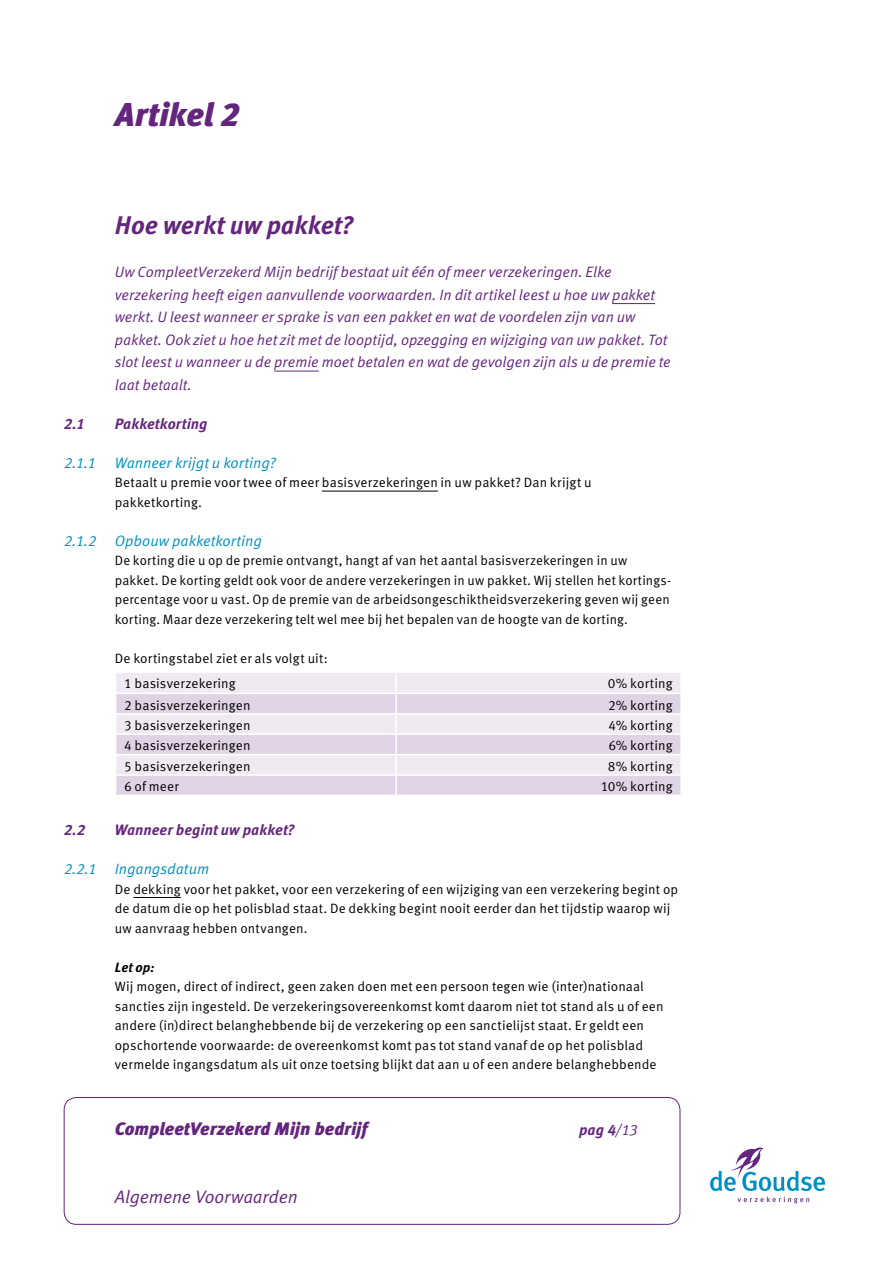
<style>
.page{position:relative;width:893px;height:1263px;background:#fff}
.page>*{position:absolute;margin:0;border:0;box-sizing:border-box;transform-origin:0 0}
.t1{font:italic 900 33px "Meta OT";color:#64257e}
.t2{font:italic 700 25.5px "Meta OT";letter-spacing:-.005em;color:#64257e}
.t3{font:italic 900 18px "Meta OT";color:#64257e}
.t4{font:18px "Meta OT Norm Ita";letter-spacing:-.01em;color:#64257e}
.t5{font:15px/22.5px "Meta OT Norm Ita";color:#64257e}
.t6{font:15px "Meta OT Norm Ita";color:#008fc3}
.t7{font:italic 700 15px "Meta OT";letter-spacing:.005em;color:#64257e}
.t8{font:13.5px/19.5px "Meta OT Norm";letter-spacing:.005em;color:#000}
.t9{font:italic 700 13.5px "Meta OT";color:#000}
.s1{font-family:"Meta OT Norm Ita";font-weight:400;font-style:normal}
</style>
<div class="page">
<svg style="left:710px;top:1147px;width:115px;height:56px"></svg>
<div style="left:64px;top:1097px;width:616px;height:128px;border:1px solid #64257e;border-radius:12px"></div>
<hr style="left:612px;top:303px;width:43px;height:1px;background:#64257e">
<hr style="left:274px;top:371px;width:45px;height:1px;background:#64257e">
<hr style="left:322px;top:491px;width:116px;height:1px;background:#000">
<hr style="left:133px;top:897px;width:48px;height:1px;background:#000">
<div style="left:116px;top:673px;width:564px;height:20px;background:#f0e9f2"></div>
<svg style="left:116px;top:694px;width:564px;height:101px;background:#e6dcea"></svg>
<hr style="left:395px;top:673px;width:2px;height:20px;background:#fff">
<hr style="left:115px;top:713px;width:281px;height:1px;background:#fff">
<hr style="left:396px;top:713px;width:286px;height:1px;background:#fff">
<hr style="left:115px;top:733px;width:281px;height:2px;background:#fff">
<hr style="left:396px;top:733px;width:286px;height:2px;background:#fff">
<hr style="left:115px;top:754px;width:281px;height:1px;background:#fff">
<hr style="left:396px;top:754px;width:286px;height:1px;background:#fff">
<hr style="left:115px;top:774px;width:281px;height:2px;background:#fff">
<hr style="left:396px;top:774px;width:286px;height:2px;background:#fff">
<svg style="left:395px;top:694px;width:2px;height:101px"></svg>
<svg style="left:680px;top:694px;width:1px;height:101px"></svg>
<h1 class="t1" style="left:115px;top:94px;width:126px">Artikel 2</h1>
<h2 class="t2" style="left:115px;top:209px;width:240px">Hoe werkt uw pakket?</h2>
<p class="t5" style="left:115px;top:261px;width:557px">Uw CompleetVerzekerd Mijn bedrijf bestaat uit één of meer verzekeringen. Elke verzekering heeft eigen aanvullende voorwaarden. In dit artikel leest u hoe uw pakket werkt. U leest wanneer er sprake is van een pakket en wat de voordelen zijn van uw pakket. Ook ziet u hoe het zit met de looptijd, opzegging en wijziging van uw pakket. Tot slot leest u wanneer u de premie moet betalen en wat de gevolgen zijn als u de premie te laat betaalt.</p>
<p class="t7" style="left:64px;top:414px;width:22px">2.1</p>
<p class="t7" style="left:115px;top:414px;width:94px">Pakketkorting</p>
<p class="t6" style="left:64px;top:454px;width:33px">2.1.1</p>
<p class="t6" style="left:115px;top:454px;width:163px">Wanneer krijgt u korting?</p>
<p class="t8" style="left:115px;top:473px;width:478px">Betaalt u premie voor twee of meer basisverzekeringen in uw pakket? Dan krijgt u pakketkorting.</p>
<p class="t6" style="left:64px;top:532px;width:200px">2.1.2 Opbouw pakketkorting</p>
<p class="t8" style="left:115px;top:551px;width:558px">De korting die u op de premie ontvangt, hangt af van het aantal basisverzekeringen in uw pakket. De korting geldt ook voor de andere verzekeringen in uw pakket. Wij stellen het kortings&shy;percentage voor u vast. Op de premie van de arbeidsongeschiktheidsverzekering geven wij geen korting. Maar deze verzekering telt wel mee bij het bepalen van de hoogte van de korting.</p>
<p class="t8" style="left:124px;top:646px;width:205px;line-height:25.3px;text-indent:-9px">De kortingstabel ziet er als volgt uit:<br>1 basisverzekering</p>
<p class="t8" style="left:608px;top:674px;width:66px">0% korting</p>
<p class="t8" style="left:124px;top:695px;width:128px">2 basisverzekeringen</p>
<p class="t8" style="left:608px;top:695px;width:66px">2% korting</p>
<p class="t8" style="left:124px;top:716px;width:128px">3 basisverzekeringen</p>
<p class="t8" style="left:608px;top:716px;width:66px">4% korting</p>
<p class="t8" style="left:124px;top:736px;width:128px">4 basisverzekeringen</p>
<p class="t8" style="left:608px;top:736px;width:66px">6% korting</p>
<p class="t8" style="left:124px;top:756px;width:128px">5 basisverzekeringen</p>
<p class="t8" style="left:608px;top:756px;width:66px">8% korting</p>
<p class="t8" style="left:124px;top:777px;width:56px">6 of meer</p>
<p class="t8" style="left:601px;top:777px;width:73px">10% korting</p>
<p class="t7" style="left:64px;top:821px;width:23px">2.2</p>
<p class="t7" style="left:115px;top:821px;width:181px">Wanneer begint uw pakket?</p>
<p class="t6" style="left:64px;top:860px;width:147px">2.2.1 Ingangsdatum</p>
<p class="t8" style="left:115px;top:879px;width:565px">De dekking voor het pakket, voor een verzekering of een wijziging van een verzekering begint op de datum die op het polisblad staat. De dekking begint nooit eerder dan het tijdstip waarop wij uw aanvraag hebben ontvangen.</p>
<p class="t9" style="left:115px;top:959px;width:41px">Let op:</p>
<p class="t8" style="left:115px;top:977px;width:550px">Wij mogen, direct of indirect, geen zaken doen met een persoon tegen wie (inter)nationaal sancties zijn ingesteld. De verzekeringsovereenkomst komt daarom niet tot stand als u of een andere (in)direct belanghebbende bij de verzekering op een sanctielijst staat. Er geldt een opschortende voorwaarde: de overeenkomst komt pas tot stand vanaf de op het polisblad vermelde ingangsdatum als uit onze toetsing blijkt dat aan u of een andere belanghebbende</p>
<h3 class="t3" style="left:115px;top:1118px;width:254px">CompleetVerzekerd Mijn bedrijf</h3>
<p class="t7" style="left:579px;top:1121px;width:60px">pag 4<span class="s1">/13</span></p>
<h3 class="t4" style="left:115px;top:1186px;width:184px">Algemene Voorwaarden</h3>
</div>
